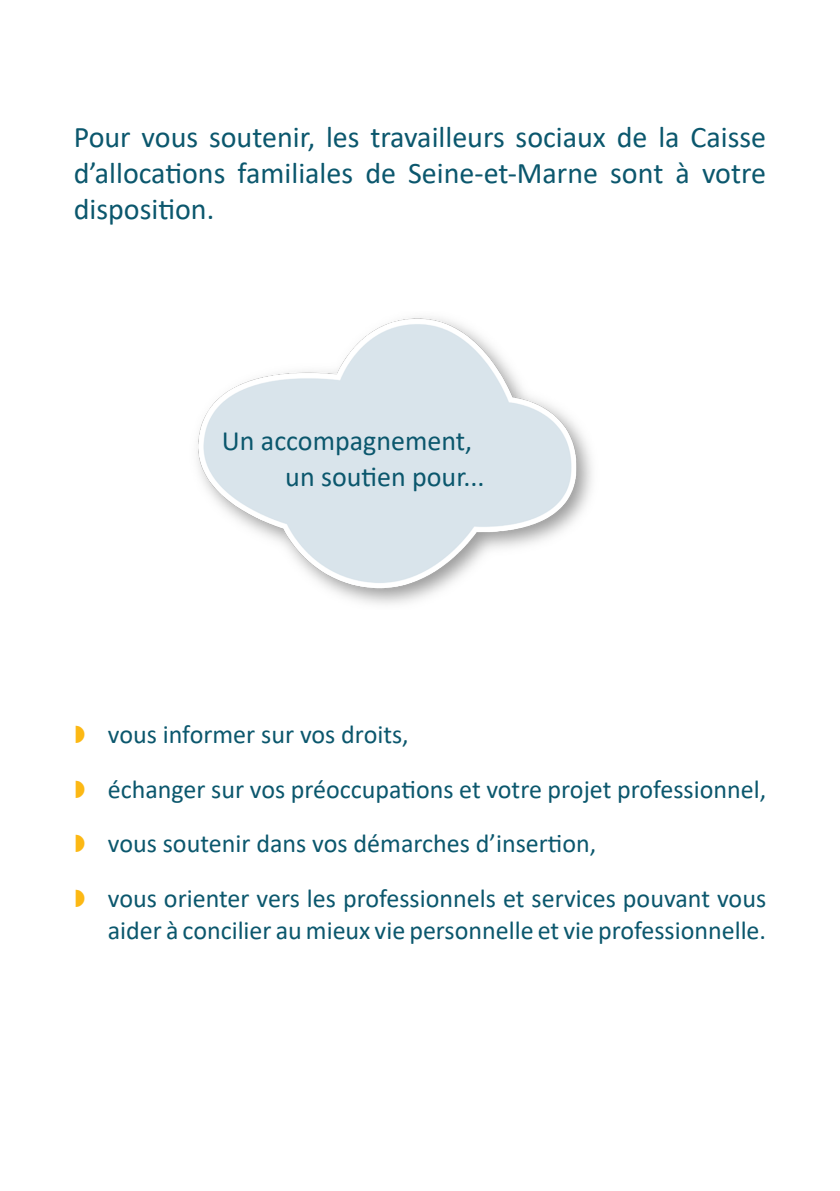
<style>
.page{position:relative;width:840px;height:1191px;background:#fff}
.page>*{position:absolute;margin:0;border:0;box-sizing:border-box;transform-origin:0 0}
.texte{font:30px/36px "Calibri";color:#0b576d;text-align:justify}
.t1{font:28px "Calibri";color:#0b576d}
.t2{font:26px/32px "Calibri";color:#0b576d}
</style>
<div class="page">
<img style="left:197px;top:317px;width:395px;height:288px">
<p class="texte" style="left:74px;top:119px;width:693px">Pour vous soutenir, les travailleurs sociaux de la Caisse d’allocations familiales de Seine-et-Marne sont à votre disposition.</p>
<p class="t1" style="left:222px;top:421px;width:252px">Un accompagnement,</p>
<p class="t1" style="left:285px;top:457px;width:201px">un soutien pour...</p>
<p class="t2" style="left:108px;top:717px;width:302px">vous informer sur vos droits,</p>
<p class="t2" style="left:108px;top:772px;width:659px">échanger sur vos préoccupations et votre projet professionnel,</p>
<p class="t2" style="left:108px;top:827px;width:489px">vous soutenir dans vos démarches d’insertion,</p>
<p class="t2" style="left:108px;top:881px;width:659px">vous orienter vers les professionnels et services pouvant vous aider à concilier au mieux vie personnelle et vie professionnelle.</p>
</div>
